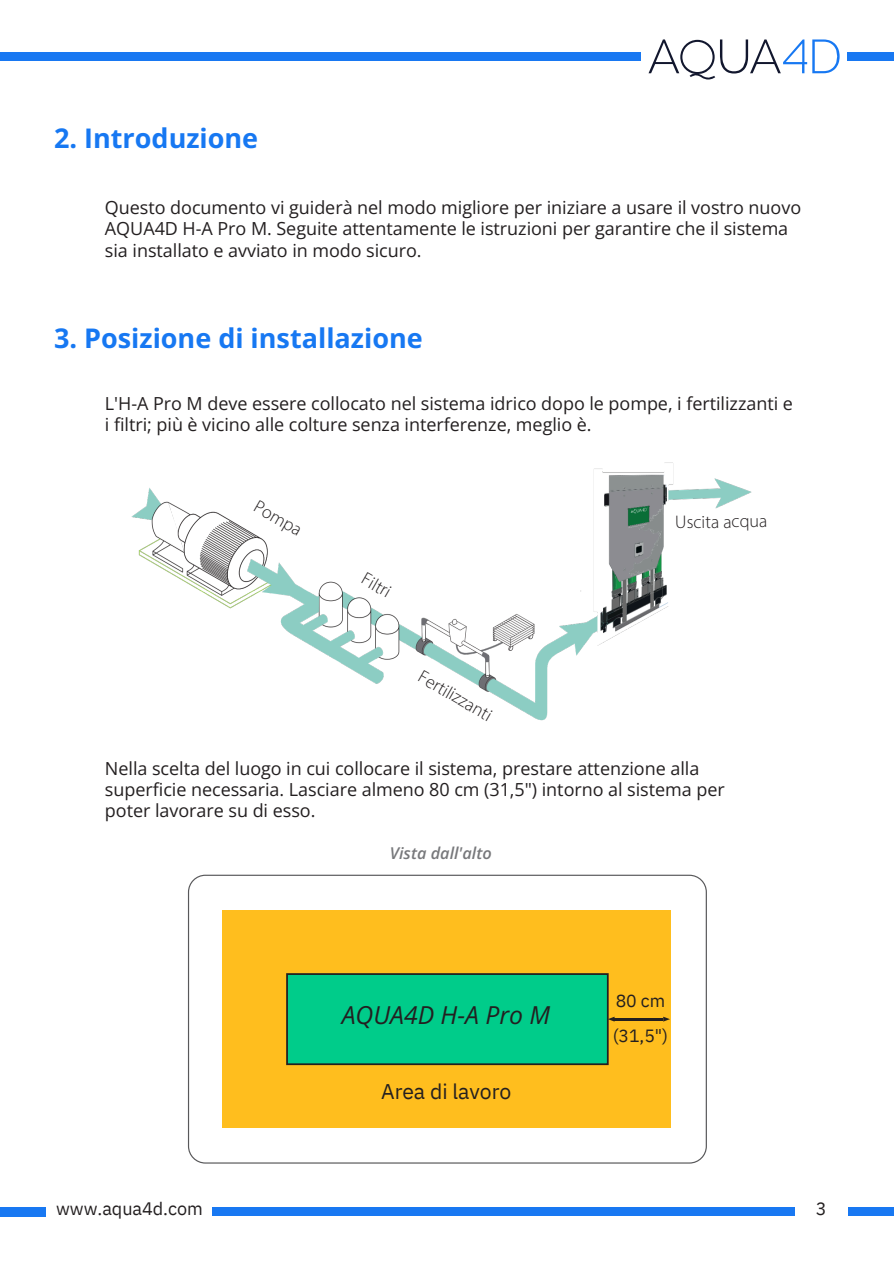
<style>
.page{position:relative;width:894px;height:1264px;background:#fff}
.page>*{position:absolute;margin:0;border:0;box-sizing:border-box;transform-origin:0 0}
.t1{font:700 27px "Open Sans";color:#1778f2}
.t2{font:italic 24.75px "Open Sans";color:#231f20}
.t3{font:21.15px "IBM Plex Sans";letter-spacing:-.005em;color:#231f20}
.t4{font:300 18.3px "Myriad Pro";color:#231f20}
.t5{font:18px/21.3px "Open Sans";color:#231f20}
.t6{font:18px "IBM Plex Sans";letter-spacing:-.005em;color:#231f20}
.t7{font:17.7px/34.8px "IBM Plex Sans";color:#231f20}
.t8{font:italic 600 16.2px "Open Sans";color:#77787b}
</style>
<div class="page">
<svg style="left:188px;top:874px;width:518px;height:289px;fill:#ffbe20"></svg>
<img style="left:131px;top:462px;width:621px;height:259px">
<div style="left:0;top:52px;width:640px;height:9px;background:#1878f2"></div>
<div style="left:847px;top:52px;width:46px;height:9px;background:#1878f2"></div>
<svg style="left:812px;top:39px;width:27px;height:34px"></svg>
<svg style="left:648px;top:39px;width:158px;height:41px"></svg>
<div style="left:0;top:1207px;width:46px;height:8px;background:#1878f2"></div>
<div style="left:212px;top:1207px;width:582px;height:8px;background:#1878f2"></div>
<div style="left:847px;top:1207px;width:46px;height:8px;background:#1878f2"></div>
<h4 class="t1" style="left:54px;top:119px;width:206px">2. Introduzione</h4>
<h1 class="t5" style="left:105px;top:196px;width:697px">Questo documento vi guiderà nel modo migliore per iniziare a usare il vostro nuovo<br>AQUA4D H-A Pro M. Seguite attentamente le istruzioni per garantire che il sistema sia installato e avviato in modo sicuro.</h1>
<p class="t1" style="left:54px;top:319px;width:370px">3. Posizione di installazione</p>
<h4 class="t5" style="left:105px;top:392px;width:689px">L'H-A Pro M deve essere collocato nel sistema idrico dopo le pompe, i fertilizzanti e i filtri; più è vicino alle colture senza interferenze, meglio è.</h4>
<h4 class="t4" style="left:259px;top:498px;width:54px;rotate:30deg">Pompa</h4>
<h4 class="t4" style="left:367px;top:570px;width:32px;rotate:30deg">Filtri</h4>
<h4 class="t4" style="left:423px;top:668px;width:83px;rotate:30deg">Fertilizzanti</h4>
<h4 class="t4" style="left:675px;top:514px;width:94px;rotate:-1deg">Uscita acqua</h4>
<h1 class="t5" style="left:105px;top:757px;width:621px">Nella scelta del luogo in cui collocare il sistema, prestare attenzione alla superficie necessaria. Lasciare almeno 80 cm (31,5") intorno al sistema per poter lavorare su di esso.</h1>
<h4 class="t8" style="left:390px;top:842px;width:103px">Vista dall'alto</h4>
<h4 class="t2" style="left:341px;top:997px;width:210px">AQUA4D H-A Pro M</h4>
<p class="t3" style="left:381px;top:1077px;width:132px">Area di lavoro</p>
<h2 class="t7" style="left:612px;top:982px;width:57px">80 cm (31,5")</h2>
<h3 class="t6" style="left:56px;top:1196px;width:148px">www.aqua4d.com</h3>
<h4 class="t6" style="left:815px;top:1196px;width:12px">3</h4>
</div>
